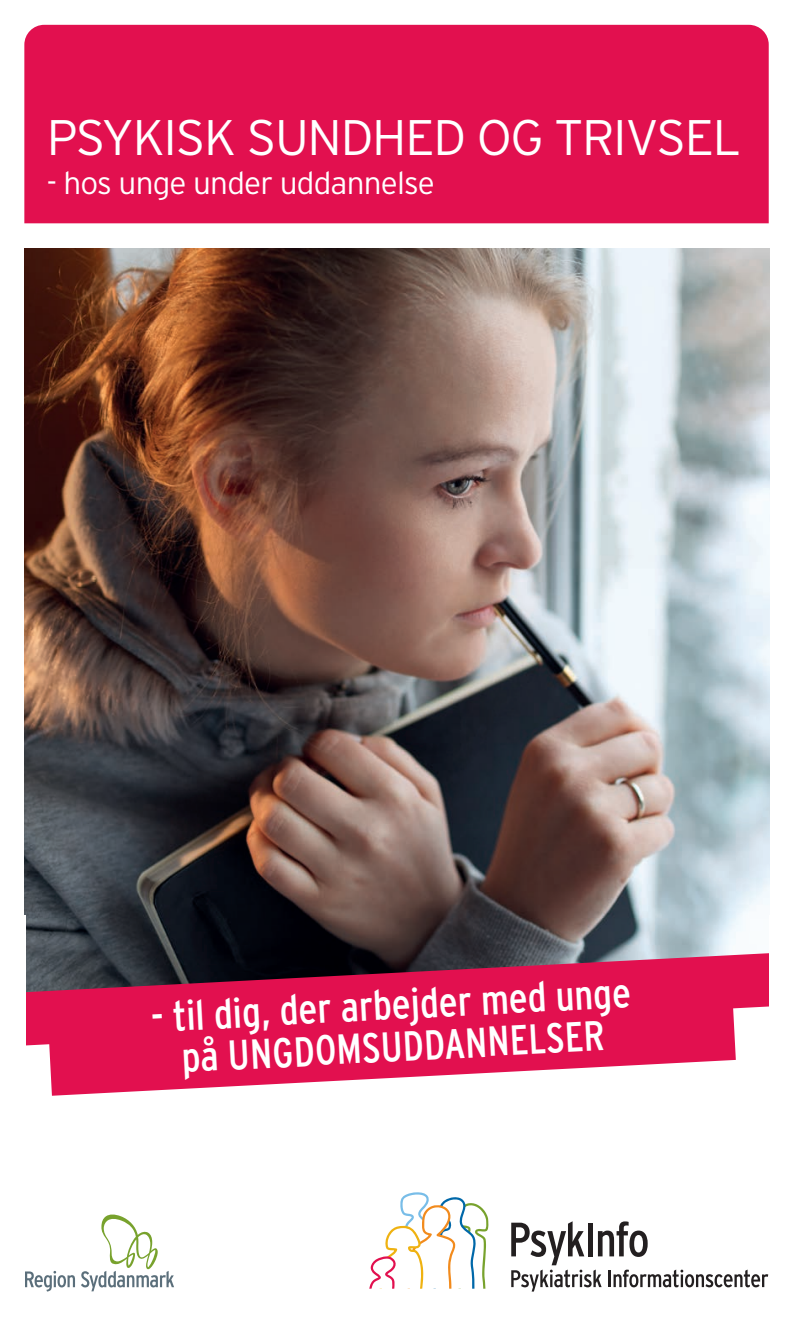
<style>
.page{position:relative;width:794px;height:1340px;background:#fff}
.page>*{position:absolute;margin:0;border:0;box-sizing:border-box;transform-origin:0 0}
.t1{font:300 49.88px "Interstate";letter-spacing:-.025em;color:#fff}
.t2{font:condensed 42px/42px "Interstate";color:#fff;text-align:center}
.t3{font:300 31.5px "Interstate";letter-spacing:-.025em;color:#fff}
</style>
<div class="page">
<div style="left:24px;top:25px;width:744px;height:198px;background:#e2104f"></div>
<svg style="left:369px;top:1192px;width:120px;height:96px"></svg>
<svg style="left:511px;top:1221px;width:257px;height:70px"></svg>
<svg style="left:25px;top:1270px;width:50px;height:21px"></svg>
<svg style="left:81px;top:1214px;width:93px;height:77px"></svg>
<img style="left:24px;top:248px;width:745px;height:704px">
<svg style="left:26px;top:952px;width:743px;height:93px;background:#a1234c"></svg>
<div style="left:0;top:915px;width:25px;height:144px;background:#fff"></div>
<svg style="left:49px;top:1006px;width:687px;height:89px;fill:#e2104f"></svg>
<p class="t1" style="left:47px;top:109px;width:696px">PSYKISK SUNDHED OG TRIVSEL</p>
<p class="t3" style="left:47px;top:165px;width:390px">- hos unge under uddannelse</p>
<p class="t2" style="left:150px;top:995px;width:482px;rotate:-3deg">- til dig, der arbejder med unge på UNGDOMSUDDANNELSER</p>
</div>
